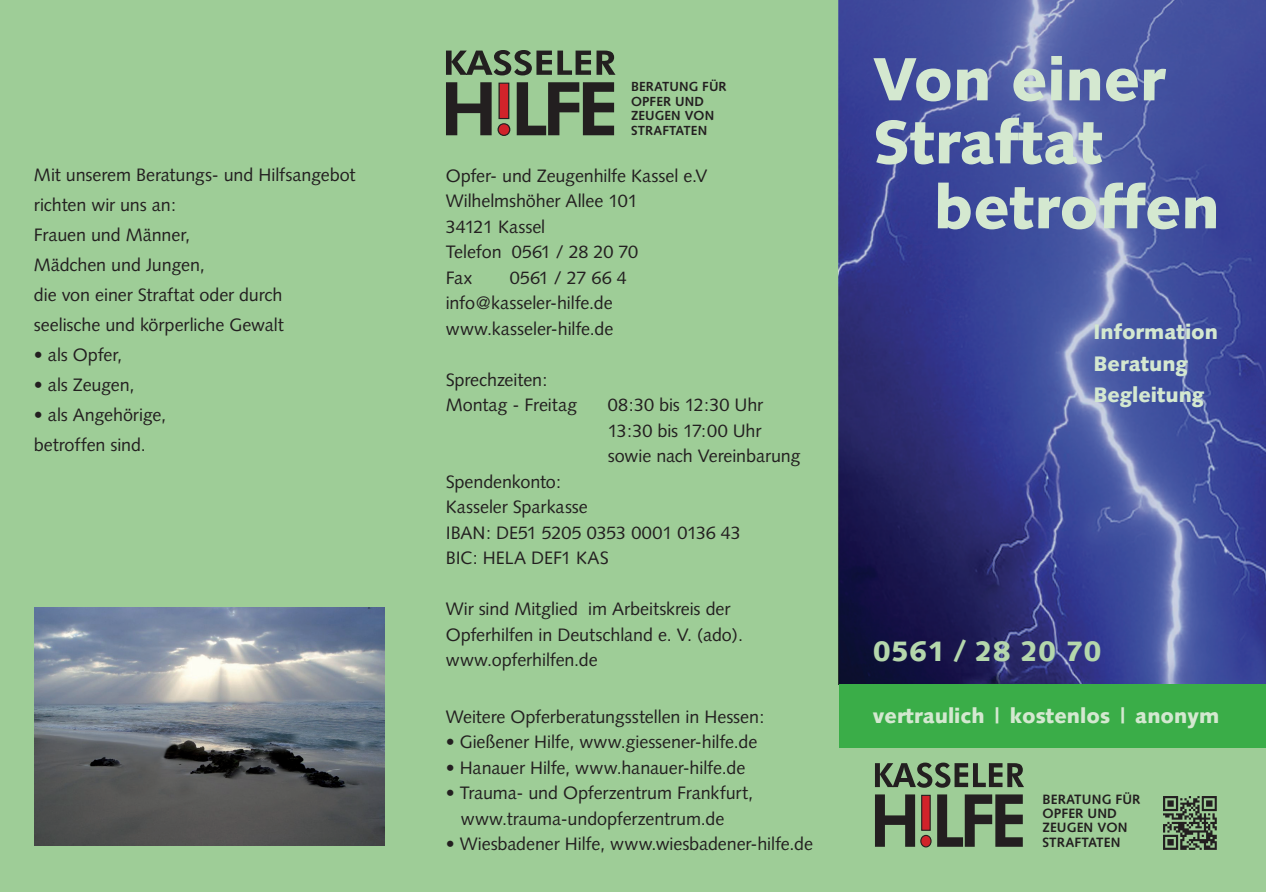
<style>
.page{position:relative;width:1266px;height:892px;background:#fff}
.page>*{position:absolute;margin:0;border:0;box-sizing:border-box;transform-origin:0 0}
.t1{font:900 60.9px/63px "Syntax";color:#d4e8d0}
.t2{font:900 28.05px "Syntax";color:#b5d7ac}
.t3{font:900 21px/31.5px "Syntax";color:#d4e8d0}
.t4{font:18px/25.5px "Syntax";letter-spacing:-.005em;color:#231f20}
.t5{font:700 13.5px/14.2px "Syntax";letter-spacing:.01em;color:#231f20}
.t6{font:700 13.2px/14.7px "Syntax";letter-spacing:.01em;color:#231f20}
</style>
<div class="page">
<div style="left:0;top:0;width:1265px;height:892px;background:#9ecd97"></div>
<img style="left:838px;top:0;width:427px;height:685px">
<div style="left:838px;top:685px;width:427px;height:63px;background:#3aad48"></div>
<img style="left:1163px;top:796px;width:54px;height:54px">
<img style="left:34px;top:608px;width:351px;height:238px">
<svg style="left:875px;top:763px;width:148px;height:25px"></svg>
<svg style="left:875px;top:794px;width:147px;height:54px"></svg>
<svg style="left:446px;top:50px;width:169px;height:25px"></svg>
<svg style="left:446px;top:82px;width:168px;height:54px"></svg>
<p class="t4" style="left:34px;top:160px;width:323px;line-height:30px">Mit unserem Beratungs- und Hilfsangebot richten wir uns an:<br>Frauen und Männer,<br>Mädchen und Jungen,<br>die von einer Straftat oder durch<br>seelische und körperliche Gewalt</p>
<p class="t4" style="left:34px;top:342px;width:90px">• als Opfer,</p>
<p class="t4" style="left:34px;top:372px;width:102px">• als Zeugen,</p>
<p class="t4" style="left:34px;top:400px;width:134px;line-height:30px">• als Angehörige, betroffen sind.</p>
<p class="t6" style="left:631px;top:79px;width:97px">BERATUNG FÜR<br>OPFER UND<br>ZEUGEN VON<br>STRAFTATEN</p>
<p class="t4" style="left:445px;top:163px;width:263px">Opfer- und Zeugenhilfe Kassel e.V<br>Wilhelmshöher Allee 101<br>34121 Kassel<br>Telefon 0561 / 28 20 70<br>Fax</p>
<p class="t4" style="left:445px;top:265px;width:182px;text-indent:64px">0561 / 27 66 4 info@kasseler-hilfe.de www.kasseler-hilfe.de</p>
<p class="t4" style="left:445px;top:367px;width:133px">Sprechzeiten:<br>Montag - Freitag</p>
<p class="t4" style="left:607px;top:392px;width:194px">08:30 bis 12:30 Uhr<br>13:30 bis 17:00 Uhr sowie nach Vereinbarung</p>
<p class="t4" style="left:445px;top:469px;width:296px">Spendenkonto:<br>Kasseler Sparkasse<br>IBAN: DE51 5205 0353 0001 0136 43<br>BIC: HELA DEF1 KAS</p>
<p class="t4" style="left:445px;top:596px;width:299px">Wir sind Mitglied im Arbeitskreis der<br>Opferhilfen in Deutschland e. V. (ado). www.opferhilfen.de</p>
<p class="t4" style="left:445px;top:704px;width:320px">Weitere Opferberatungsstellen in Hessen:</p>
<p class="t4" style="left:445px;top:729px;width:313px">• Gießener Hilfe, www.giessener-hilfe.de</p>
<p class="t4" style="left:445px;top:755px;width:301px">• Hanauer Hilfe, www.hanauer-hilfe.de</p>
<p class="t4" style="left:460px;top:780px;width:294px;text-indent:-15px">• Trauma- und Opferzentrum Frankfurt, www.trauma-undopferzentrum.de</p>
<p class="t4" style="left:445px;top:831px;width:369px">• Wiesbadener Hilfe, www.wiesbadener-hilfe.de</p>
<h1 class="t1" style="left:872px;top:48px;width:293px">Von einer<br>Straftat</h1>
<h1 class="t1" style="left:933px;top:176px;width:287px">betroffen</h1>
<p class="t3" style="left:1093px;top:316px;width:126px">Information<br>Beratung<br>Begleitung</p>
<h2 class="t2" style="left:872px;top:635px;width:230px">0561 / 28 20 70</h2>
<p class="t3" style="left:872px;top:700px;width:348px">vertraulich | kostenlos | anonym</p>
<p class="t5" style="left:1042px;top:792px;width:99px">BERATUNG FÜR<br>OPFER UND<br>ZEUGEN VON<br>STRAFTATEN</p>
</div>
